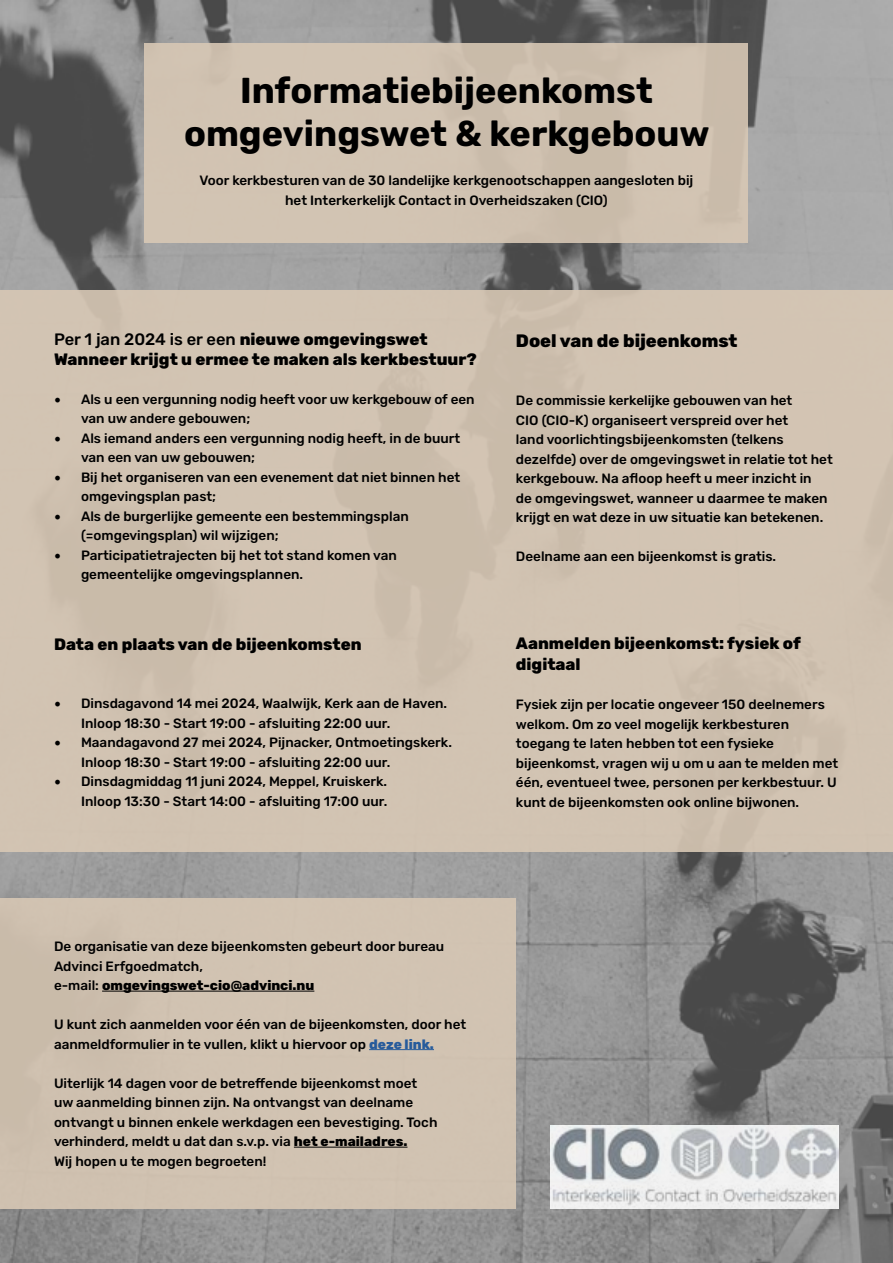
<style>
.page{position:relative;width:893px;height:1263px;background:#fff}
.page>*{position:absolute;margin:0;border:0;box-sizing:border-box;transform-origin:0 0}
.t1{font:700 36px/43.2px "Rubik";color:#000;text-align:center}
.t2{font:800 18px "Rubik";color:#000}
.t3{font:800 16.5px/19.5px "Rubik";color:#000}
.t4{font:500 13.5px/19.5px "Rubik";color:#000}
.s1{font-weight:500}
.s2{font-family:"Minion Pro";font-weight:400;font-size:18px}
.s3{font-weight:800}
.s4{font-weight:800;color:#275b9b}
</style>
<div class="page">
<img style="left:0;top:0;width:893px;height:1263px">
<div style="left:0;top:898px;width:516px;height:311px;background:#d1c3b2"></div>
<div style="left:0;top:290px;width:893px;height:561px;background:#d8c8b5"></div>
<div style="left:145px;top:43px;width:603px;height:200px;background:#d1c3b2"></div>
<img style="left:551px;top:1125px;width:288px;height:84px">
<hr style="left:102px;top:991px;width:212px;height:1px;background:#000">
<hr style="left:369px;top:1049px;width:65px;height:1px;background:#275b9b">
<hr style="left:294px;top:1147px;width:113px;height:1px;background:#000">
<h1 class="t1" style="left:184px;top:69px;width:527px">Informatiebijeenkomst omgevingswet &amp; kerkgebouw</h1>
<p class="t4" style="left:200px;top:171px;width:495px;text-align:center">Voor kerkbesturen van de 30 landelijke kerkgenootschappen aangesloten bij het Interkerkelijk Contact in Overheidszaken (CIO)</p>
<p class="t3" style="left:54px;top:330px;width:424px"><span class="s1">Per 1 jan 2024 is er een</span> nieuwe omgevingswet<br>Wanneer krijgt u ermee te maken als kerkbestuur?</p>
<p class="t4" style="left:81px;top:390px;width:395px;text-indent:-27px"><span class="s2">•</span> Als u een vergunning nodig heeft voor uw kerkgebouw of een van uw andere gebouwen;</p>
<p class="t4" style="left:81px;top:429px;width:381px;text-indent:-27px"><span class="s2">•</span> Als iemand anders een vergunning nodig heeft, in de buurt van een van uw gebouwen;</p>
<p class="t4" style="left:81px;top:468px;width:381px;text-indent:-27px"><span class="s2">•</span> Bij het organiseren van een evenement dat niet binnen het omgevingsplan past;</p>
<p class="t4" style="left:81px;top:507px;width:329px;text-indent:-27px"><span class="s2">•</span> Als de burgerlijke gemeente een bestemmingsplan (=omgevingsplan) wil wijzigen;</p>
<p class="t4" style="left:81px;top:546px;width:317px;text-indent:-27px"><span class="s2">•</span> Participatietrajecten bij het tot stand komen van gemeentelijke omgevingsplannen.</p>
<p class="t3" style="left:54px;top:634px;width:309px">Data en plaats van de bijeenkomsten</p>
<p class="t4" style="left:81px;top:694px;width:368px;text-indent:-27px"><span class="s2">•</span> Dinsdagavond 14 mei 2024, Waalwijk, Kerk aan de Haven.<br>Inloop 18:30 - Start 19:00 - afsluiting 22:00 uur.</p>
<p class="t4" style="left:81px;top:733px;width:372px;text-indent:-27px"><span class="s2">•</span> Maandagavond 27 mei 2024, Pijnacker, Ontmoetingskerk.<br>Inloop 18:30 - Start 19:00 - afsluiting 22:00 uur.</p>
<p class="t4" style="left:54px;top:772px;width:335px;text-align:right"><span class="s2">•</span> Dinsdagmiddag 11 juni 2024, Meppel, Kruiskerk.<br>Inloop 13:30 - Start 14:00 - afsluiting 17:00 uur.</p>
<h2 class="t2" style="left:516px;top:330px;width:223px">Doel van de bijeenkomst</h2>
<p class="t4" style="left:516px;top:391px;width:318px">De commissie kerkelijke gebouwen van het<br>CIO (CIO-K) organiseert verspreid over het<br>land voorlichtingsbijeenkomsten (telkens dezelfde) over de omgevingswet in relatie tot het kerkgebouw. Na afloop heeft u meer inzicht in<br>de omgevingswet, wanneer u daarmee te maken krijgt en wat deze in uw situatie kan betekenen.</p>
<p class="t4" style="left:516px;top:547px;width:262px">Deelname aan een bijeenkomst is gratis.</p>
<p class="t3" style="left:516px;top:632px;width:286px;line-height:21.6px">Aanmelden bijeenkomst: fysiek of digitaal</p>
<p class="t4" style="left:516px;top:695px;width:324px">Fysiek zijn per locatie ongeveer 150 deelnemers welkom. Om zo veel mogelijk kerkbesturen toegang te laten hebben tot een fysieke bijeenkomst, vragen wij u om u aan te melden met één, eventueel twee, personen per kerkbestuur. U kunt de bijeenkomsten ook online bijwonen.</p>
<p class="t4" style="left:54px;top:937px;width:392px">De organisatie van deze bijeenkomsten gebeurt door bureau<br>Advinci Erfgoedmatch,<br>e-mail: <span class="s3">omgevingswet-cio@advinci.nu</span></p>
<p class="t4" style="left:54px;top:1015px;width:414px">U kunt zich aanmelden voor één van de bijeenkomsten, door het aanmeldformulier in te vullen, klikt u hiervoor op <span class="s4">deze link.</span></p>
<p class="t4" style="left:54px;top:1074px;width:385px">Uiterlijk 14 dagen voor de betreffende bijeenkomst moet uw aanmelding binnen zijn. Na ontvangst van deelname ontvangt u binnen enkele werkdagen een bevestiging. Toch verhinderd, meldt u dat dan s.v.p. via <span class="s3">het e-mailadres.<br></span>Wij hopen u te mogen begroeten!</p>
</div>
